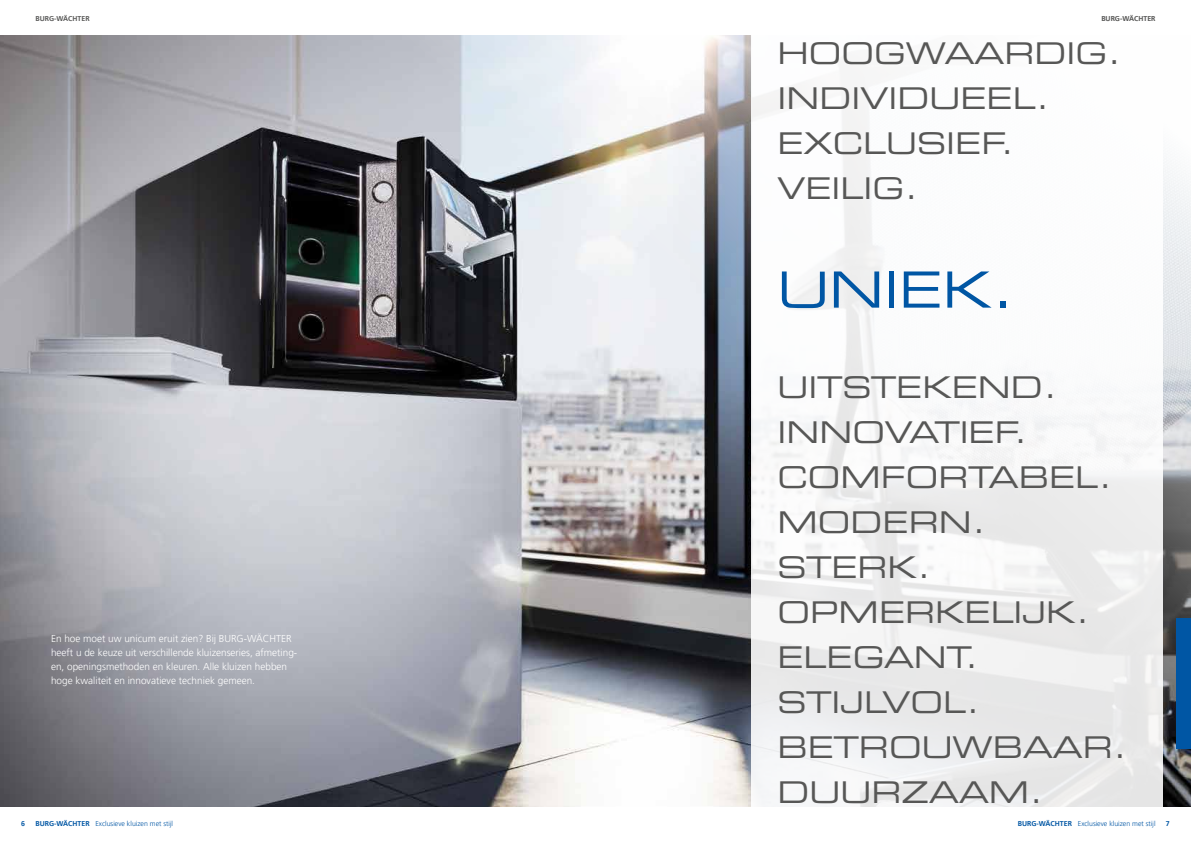
<style>
.page{position:relative;width:1191px;height:842px;background:#fff}
.page>*{position:absolute;margin:0;border:0;box-sizing:border-box;transform-origin:0 0}
.t1{font:50px "Eurostile LT Std Ex 2";color:#0056a4}
.t2{font:30px/45px "Eurostile LT Std Ex 2";color:#575756}
.t3{font:300 10px/14px "Frutiger LT Pro";color:#fff}
.t4{font:300 7px "Frutiger LT Pro";color:#0056a4}
.t5{font:700 7px "Frutiger LT Pro";color:#575756}
.t6{font:700 7px "Frutiger LT Pro";color:#0056a4}
.s1{font-weight:700}
</style>
<div class="page">
<img style="left:0;top:35px;width:1191px;height:771px">
<div style="left:750px;top:0;width:412px;height:814px;background:linear-gradient(to bottom,#fff,#ebebec)"></div>
<div style="left:1176px;top:618px;width:15px;height:130px;background:#0056a4"></div>
<p class="t5" style="left:35px;top:14px;width:56px">BURG-WÄCHTER</p>
<p class="t3" style="left:51px;top:632px;width:248px">En hoe moet uw unicum eruit zien? Bij BURG-WÄCHTER heeft u de keuze uit verschillende kluizenseries, afmeting&shy;en, openingsmethoden en kleuren. Alle kluizen hebben hoge kwaliteit en innovatieve techniek gemeen.</p>
<p class="t5" style="left:1101px;top:14px;width:56px">BURG-WÄCHTER</p>
<h2 class="t2" style="left:777px;top:30px;width:345px">HOOGWAARDIG.<br>INDIVIDUEEL.<br>EXCLUSIEF.<br>VEILIG.</h2>
<h1 class="t1" style="left:777px;top:255px;width:239px">UNIEK.</h1>
<h2 class="t2" style="left:777px;top:364px;width:351px">UITSTEKEND.<br>INNOVATIEF.<br>COMFORTABEL.<br>MODERN.<br>STERK.<br>OPMERKELIJK.<br>ELEGANT.<br>STIJLVOL.<br>BETROUWBAAR.<br>DUURZAAM.</h2>
<p class="t6" style="left:21px;top:820px;width:5px">6</p>
<p class="t4" style="left:35px;top:820px;width:139px"><span class="s1">BURG-WÄCHTER</span> Exclusieve kluizen met stijl</p>
<p class="t4" style="left:1017px;top:820px;width:139px"><span class="s1">BURG-WÄCHTER</span> Exclusieve kluizen met stijl</p>
<p class="t6" style="left:1165px;top:820px;width:5px">7</p>
</div>
